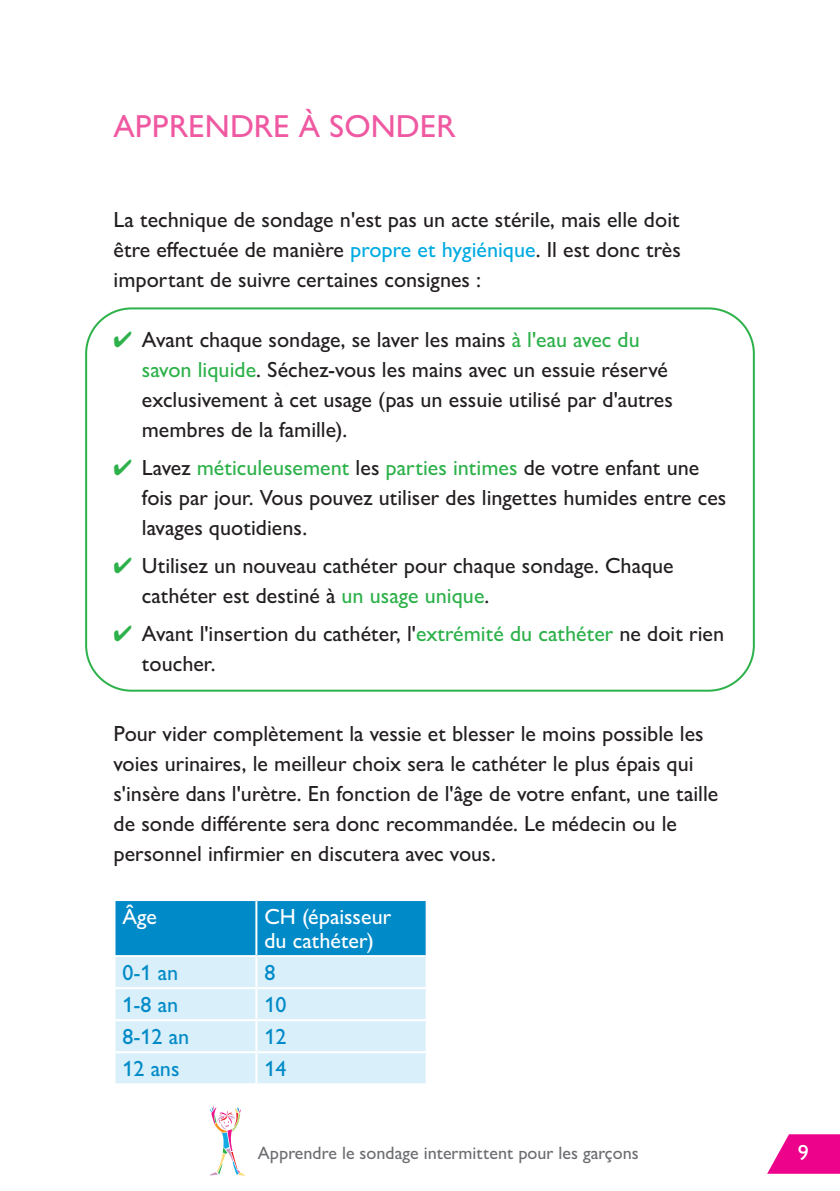
<style>
.page{position:relative;width:840px;height:1191px;background:#fff}
.page>*{position:absolute;margin:0;border:0;box-sizing:border-box;transform-origin:0 0}
.t1{font:500 32px "Gill Sans Nova";color:#ef59a1}
.t2{font:500 22px/30px "Gill Sans Nova";color:#231f20}
.t3{font:500 22px "Gill Sans Nova";color:#008ac8}
.t4{font:500 22px/24px "Gill Sans Nova";color:#fff}
.t5{font:500 18px "Gill Sans Nova";color:#6c6d70}
.s1{color:#00abe1}
.s2{color:#2db14a}
</style>
<div class="page">
<svg style="left:767px;top:1134px;width:72px;height:39px"></svg>
<svg style="left:210px;top:1106px;width:35px;height:69px"></svg>
<svg style="left:115px;top:901px;width:310px;height:182px;background:#96cfe9"></svg>
<hr style="left:255px;top:901px;width:2px;height:54px;background:#fff">
<hr style="left:113px;top:955px;width:143px;height:2px;background:#fff">
<hr style="left:256px;top:955px;width:171px;height:2px;background:#fff">
<hr style="left:255px;top:957px;width:2px;height:30px;background:#fff">
<hr style="left:113px;top:987px;width:143px;height:2px;background:#fff">
<hr style="left:256px;top:987px;width:171px;height:2px;background:#fff">
<hr style="left:255px;top:989px;width:2px;height:30px;background:#fff">
<hr style="left:113px;top:1019px;width:143px;height:2px;background:#fff">
<hr style="left:256px;top:1019px;width:171px;height:2px;background:#fff">
<hr style="left:255px;top:1021px;width:2px;height:30px;background:#fff">
<hr style="left:113px;top:1051px;width:143px;height:2px;background:#fff">
<hr style="left:256px;top:1051px;width:171px;height:2px;background:#fff">
<hr style="left:255px;top:1053px;width:2px;height:30px;background:#fff">
<div style="left:85px;top:307px;width:669px;height:384px;border:2px solid #2db14a;border-radius:45px"></div>
<h1 class="t1" style="left:113px;top:106px;width:343px">APPRENDRE À SONDER</h1>
<p class="t2" style="left:113px;top:204px;width:568px;text-align:justify">La technique de sondage n'est pas un acte stérile, mais elle doit être effectuée de manière <span class="s1">propre et hygiénique</span>. Il est donc très important de suivre certaines consignes :</p>
<p class="t2" style="left:142px;top:324px;width:532px;text-indent:-28px"><span class="s2">✔</span> Avant chaque sondage, se laver les mains <span class="s2">à l'eau avec du savon liquide</span>. Séchez-vous les mains avec un essuie réservé exclusivement à cet usage (pas un essuie utilisé par d'autres membres de la famille).</p>
<p class="t2" style="left:142px;top:452px;width:585px;text-indent:-28px"><span class="s2">✔</span> Lavez <span class="s2">méticuleusement</span> les <span class="s2">parties intimes</span> de votre enfant une fois par jour. Vous pouvez utiliser des lingettes humides entre ces lavages quotidiens.</p>
<p class="t2" style="left:142px;top:550px;width:533px;text-indent:-28px"><span class="s2">✔</span> Utilisez un nouveau cathéter pour chaque sondage. Chaque cathéter est destiné à <span class="s2">un usage unique</span>.</p>
<p class="t2" style="left:142px;top:618px;width:583px;text-indent:-28px"><span class="s2">✔</span> Avant l'insertion du cathéter, l'<span class="s2">extrémité du cathéter</span> ne doit rien toucher.</p>
<p class="t2" style="left:113px;top:718px;width:606px">Pour vider complètement la vessie et blesser le moins possible les voies urinaires, le meilleur choix sera le cathéter le plus épais qui s'insère dans l'urètre. En fonction de l'âge de votre enfant, une taille de sonde différente sera donc recommandée. Le médecin ou le personnel infirmier en discutera avec vous.</p>
<p class="t4" style="left:122px;top:904px;width:36px">Âge</p>
<p class="t4" style="left:264px;top:904px;width:128px">CH (épaisseur du cathéter)</p>
<p class="t3" style="left:122px;top:959px;width:57px">0-1 an</p>
<p class="t3" style="left:264px;top:959px;width:12px">8</p>
<p class="t3" style="left:122px;top:991px;width:57px">1-8 an</p>
<p class="t3" style="left:264px;top:991px;width:23px">10</p>
<p class="t3" style="left:122px;top:1023px;width:68px">8-12 an</p>
<p class="t3" style="left:264px;top:1023px;width:23px">12</p>
<p class="t3" style="left:122px;top:1055px;width:58px">12 ans</p>
<p class="t3" style="left:264px;top:1055px;width:23px">14</p>
<p class="t5" style="left:258px;top:1141px;width:382px">Apprendre le sondage intermittent pour les garçons</p>
<p class="t4" style="left:797px;top:1140px;width:12px">9</p>
</div>
